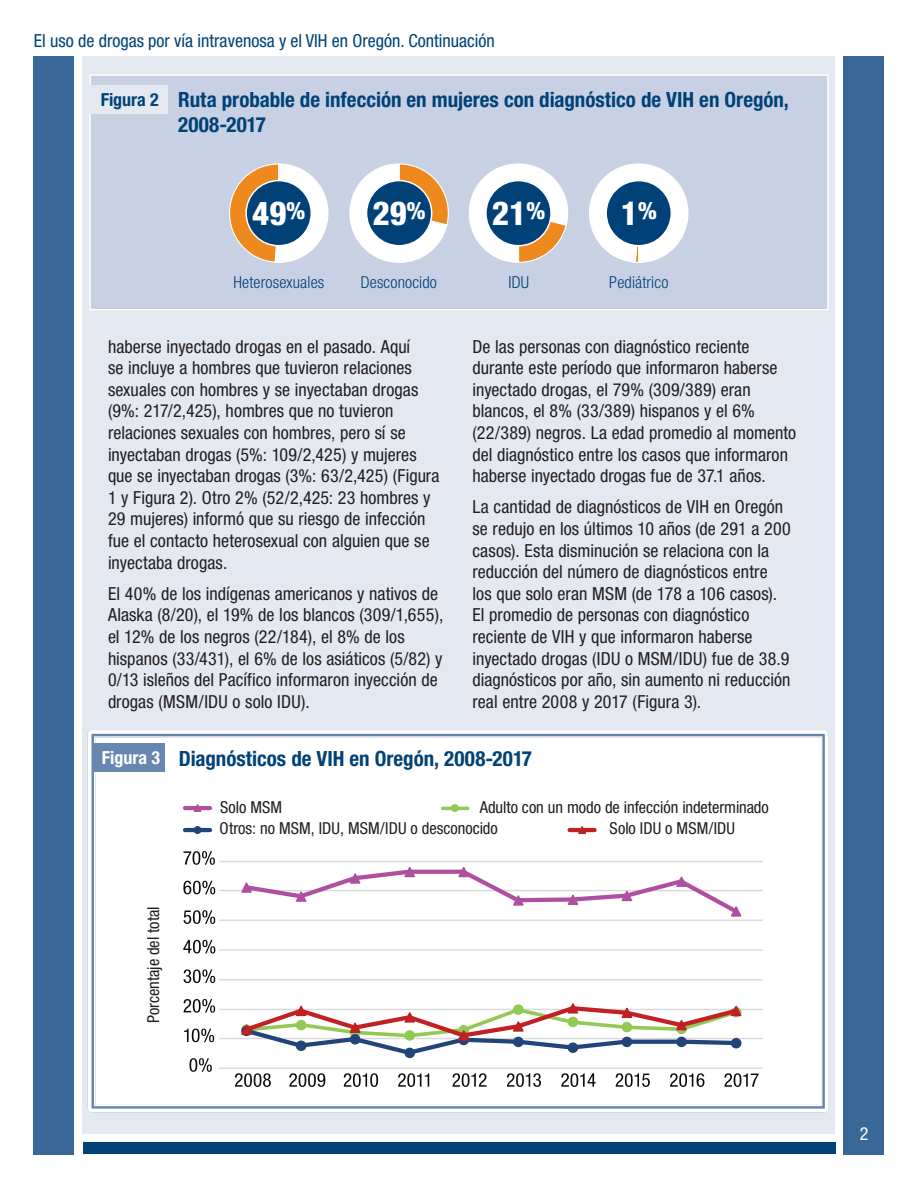
<style>
.page{position:relative;width:918px;height:1188px;background:#fff}
.page>*{position:absolute;margin:0;border:0;box-sizing:border-box;transform-origin:0 0}
.t1{font:800 condensed 33.15px "Helvetica Neue LT Std";color:#fff}
.chart_title{font:700 condensed 21px/25.2px "Helvetica Neue LT Std";color:#004277}
.body{font:condensed 18px/21.6px "Helvetica Neue LT Std";letter-spacing:.005em;color:#231f20}
.t2{font:condensed 18px "Helvetica Neue LT Std";color:#004277}
.body-2{font:700 condensed 18px "Helvetica Neue LT Std";color:#004277}
.body-3{font:700 condensed 18px "Helvetica Neue LT Std";color:#fff}
.t3{font:condensed 18px "Helvetica Neue LT Std";color:#fff}
.body-4{font:condensed 16.5px "Helvetica Neue LT Std";color:#231f20}
.t4{font:300 condensed 16.5px "Helvetica Neue LT Std";letter-spacing:.01em;color:#004277}
.figure_text{font:condensed 16.5px "Helvetica Neue LT Std";letter-spacing:.01em;color:#231f20}
</style>
<div class="page">
<div style="left:83px;top:56px;width:752px;height:1078px;background:#e4e8f1"></div>
<div style="left:34px;top:56px;width:40px;height:1098px;background:#396798"></div>
<div style="left:844px;top:56px;width:40px;height:1098px;background:#396798"></div>
<div style="left:83px;top:1143px;width:752px;height:11px;background:#004277"></div>
<div style="left:89px;top:74px;width:740px;height:236px;background:#c8d1e3;border:2px solid #fff"></div>
<div style="left:88px;top:86px;width:79px;height:28px;background:#e4e8f1"></div>
<svg style="left:229px;top:163px;width:100px;height:100px"></svg>
<div style="left:246px;top:181px;width:65px;height:65px;background:#004277;border-radius:50%"></div>
<div style="left:245px;top:180px;width:67px;height:66px;border:2px solid #fff;border-radius:50%"></div>
<svg style="left:468px;top:163px;width:101px;height:100px"></svg>
<svg style="left:349px;top:163px;width:100px;height:100px"></svg>
<div style="left:367px;top:181px;width:65px;height:65px;background:#004277;border-radius:50%"></div>
<div style="left:366px;top:180px;width:66px;height:66px;border:2px solid #fff;border-radius:50%"></div>
<div style="left:486px;top:181px;width:65px;height:65px;background:#004277;border-radius:50%"></div>
<div style="left:485px;top:180px;width:67px;height:66px;border:2px solid #fff;border-radius:50%"></div>
<svg style="left:589px;top:163px;width:100px;height:100px"></svg>
<div style="left:606px;top:181px;width:65px;height:65px;background:#004277;border-radius:50%"></div>
<div style="left:605px;top:180px;width:67px;height:66px;border:2px solid #fff;border-radius:50%"></div>
<div style="left:90px;top:732px;width:737px;height:379px;background:#fff;border-radius:2px"></div>
<div style="left:88px;top:730px;width:741px;height:382px;border:4px solid #fff;border-radius:2px"></div>
<div style="left:92px;top:743px;width:73px;height:29px;background:#6787b1"></div>
<hr style="left:219px;top:1038px;width:544px;height:1px;background:#d8d9d8">
<hr style="left:219px;top:1009px;width:544px;height:1px;background:#d8d9d8">
<hr style="left:219px;top:979px;width:544px;height:1px;background:#d8d9d8">
<hr style="left:219px;top:949px;width:544px;height:2px;background:#d8d9d8">
<hr style="left:219px;top:920px;width:544px;height:1px;background:#d8d9d8">
<hr style="left:219px;top:890px;width:544px;height:1px;background:#d8d9d8">
<hr style="left:219px;top:861px;width:544px;height:1px;background:#d8d9d8">
<hr style="left:219px;top:1068px;width:544px;height:1px;background:#d8d9d8">
<svg style="left:240px;top:866px;width:503px;height:51px"></svg>
<div style="left:404px;top:1048px;width:11px;height:10px;border:1px solid #224478;border-radius:50%"></div>
<svg style="left:241px;top:1003px;width:501px;height:54px"></svg>
<svg style="left:190px;top:1058px;width:22px;height:14px"></svg>
<svg style="left:184px;top:1029px;width:30px;height:13px"></svg>
<svg style="left:184px;top:999px;width:31px;height:14px"></svg>
<svg style="left:184px;top:969px;width:31px;height:14px"></svg>
<svg style="left:183px;top:940px;width:32px;height:14px"></svg>
<svg style="left:184px;top:910px;width:31px;height:14px"></svg>
<svg style="left:183px;top:881px;width:32px;height:13px"></svg>
<svg style="left:184px;top:851px;width:31px;height:14px"></svg>
<svg style="left:235px;top:1073px;width:36px;height:14px"></svg>
<svg style="left:289px;top:1073px;width:36px;height:14px"></svg>
<svg style="left:344px;top:1073px;width:34px;height:14px"></svg>
<svg style="left:398px;top:1073px;width:31px;height:14px"></svg>
<svg style="left:453px;top:1073px;width:34px;height:14px"></svg>
<svg style="left:507px;top:1073px;width:34px;height:14px"></svg>
<svg style="left:561px;top:1073px;width:35px;height:14px"></svg>
<svg style="left:616px;top:1073px;width:34px;height:14px"></svg>
<svg style="left:670px;top:1073px;width:34px;height:14px"></svg>
<svg style="left:724px;top:1073px;width:35px;height:14px"></svg>
<hr style="left:185px;top:806px;width:25px;height:4px;background:#af4f9f">
<svg style="left:192px;top:804px;width:11px;height:8px"></svg>
<hr style="left:443px;top:807px;width:25px;height:3px;background:#91c953">
<div style="left:451px;top:804px;width:8px;height:8px;border:1px solid #91c953;border-radius:50%"></div>
<hr style="left:185px;top:828px;width:25px;height:4px;background:#224478">
<div style="left:194px;top:826px;width:8px;height:8px;border:1px solid #224478;border-radius:50%"></div>
<hr style="left:570px;top:828px;width:25px;height:4px;background:#c12025">
<svg style="left:577px;top:826px;width:11px;height:8px"></svg>
<p class="t2" style="left:34px;top:30px;width:463px">El uso de drogas por vía intravenosa y el VIH en Oregón. Continuación</p>
<p class="body-2" style="left:101px;top:89px;width:60px">Figura 2</p>
<p class="chart_title" style="left:178px;top:87px;width:612px">Ruta probable de infección en mujeres con diagnóstico de VIH en Oregón,<br>2008-2017</p>
<p class="t1" style="left:252px;top:193px;width:55px">49<sup>%</sup></p>
<p class="t1" style="left:373px;top:193px;width:55px">29<sup>%</sup></p>
<p class="t1" style="left:492px;top:193px;width:55px">21<sup>%</sup></p>
<p class="t1" style="left:621px;top:193px;width:37px">1<sup>%</sup></p>
<p class="t4" style="left:234px;top:273px;width:92px">Heterosexuales</p>
<p class="t4" style="left:361px;top:273px;width:78px">Desconocido</p>
<p class="t4" style="left:509px;top:273px;width:22px">IDU</p>
<p class="t4" style="left:609px;top:273px;width:61px">Pediátrico</p>
<p class="body" style="left:108px;top:335px;width:333px">haberse inyectado drogas en el pasado. Aquí<br>se incluye a hombres que tuvieron relaciones sexuales con hombres y se inyectaban drogas (9%: 217/2,425), hombres que no tuvieron relaciones sexuales con hombres, pero sí se inyectaban drogas (5%: 109/2,425) y mujeres que se inyectaban drogas (3%: 63/2,425) (Figura 1 y Figura 2). Otro 2% (52/2,425: 23 hombres y 29 mujeres) informó que su riesgo de infección fue el contacto heterosexual con alguien que se inyectaba drogas.</p>
<p class="body" style="left:108px;top:583px;width:337px">El 40% de los indígenas americanos y nativos de Alaska (8/20), el 19% de los blancos (309/1,655), el 12% de los negros (22/184), el 8% de los hispanos (33/431), el 6% de los asiáticos (5/82) y 0/13 isleños del Pacífico informaron inyección de drogas (MSM/IDU o solo IDU).</p>
<p class="body" style="left:472px;top:335px;width:325px">De las personas con diagnóstico reciente durante este período que informaron haberse inyectado drogas, el 79% (309/389) eran blancos, el 8% (33/389) hispanos y el 6% (22/389) negros. La edad promedio al momento del diagnóstico entre los casos que informaron haberse inyectado drogas fue de 37.1 años.</p>
<p class="body" style="left:472px;top:496px;width:320px">La cantidad de diagnósticos de VIH en Oregón se redujo en los últimos 10 años (de 291 a 200 casos). Esta disminución se relaciona con la reducción del número de diagnósticos entre los que solo eran MSM (de 178 a 106 casos).<br>El promedio de personas con diagnóstico reciente de VIH y que informaron haberse inyectado drogas (IDU o MSM/IDU) fue de 38.9 diagnósticos por año, sin aumento ni reducción real entre 2008 y 2017 (Figura 3).</p>
<p class="body-3" style="left:102px;top:746px;width:60px">Figura 3</p>
<p class="chart_title" style="left:179px;top:745px;width:355px">Diagnósticos de VIH en Oregón, 2008-2017</p>
<p class="figure_text" style="left:220px;top:797px;width:64px">Solo MSM</p>
<p class="body-4" style="left:480px;top:798px;width:291px">Adulto con un modo de infección indeterminado</p>
<p class="body-4" style="left:220px;top:818px;width:280px">Otros: no MSM, IDU, MSM/IDU o desconocido</p>
<p class="body-4" style="left:610px;top:818px;width:127px">Solo IDU o MSM/IDU</p>
<p class="body-4" style="left:144px;top:1023px;width:119px;rotate:-90deg">Porcentaje del total</p>
<p class="t3" style="left:860px;top:1124px;width:10px">2</p>
</div>
